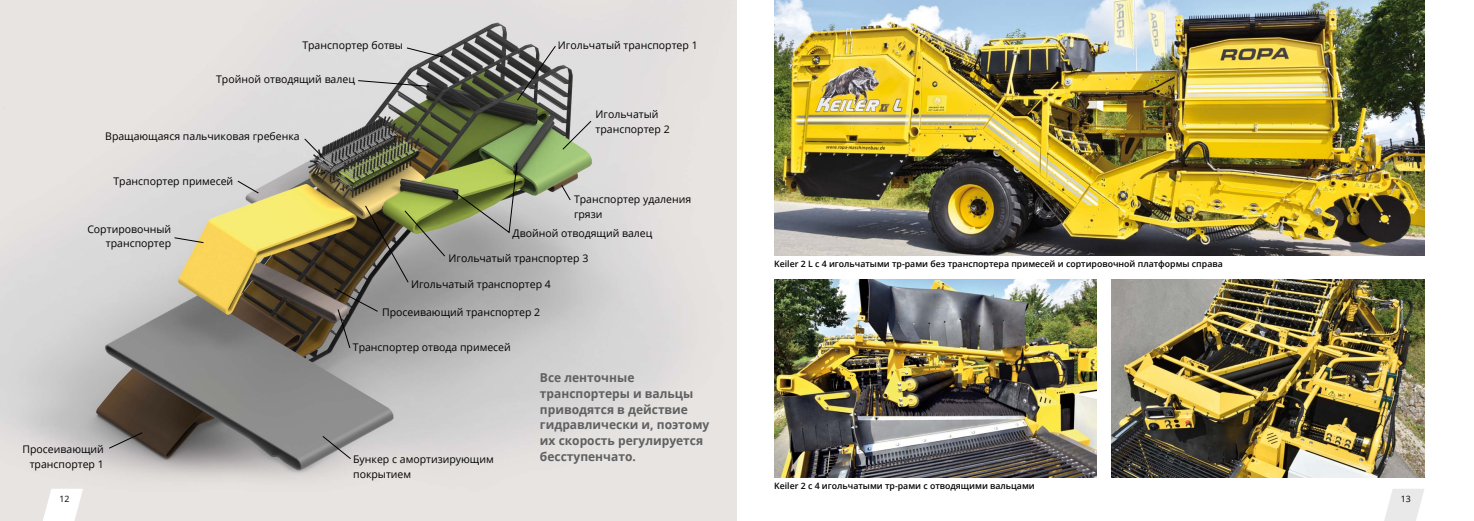
<style>
.page{position:relative;width:1474px;height:521px;background:#fff}
.page>*{position:absolute;margin:0;border:0;box-sizing:border-box;transform-origin:0 0}
.t1{font:700 12.25px/15.8px "Open Sans";color:#5f6062}
.t2{font:10.5px/14.9px "Open Sans";color:#000}
.t3{font:600 8.75px "Open Sans";color:#000}
.t4{font:8.75px "Open Sans";color:#000}
</style>
<div class="page">
<img style="left:0;top:0;width:737px;height:521px">
<svg style="left:173px;top:237px;width:31px;height:7px"></svg>
<svg style="left:237px;top:180px;width:23px;height:14px"></svg>
<svg style="left:303px;top:138px;width:23px;height:22px"></svg>
<svg style="left:357px;top:80px;width:73px;height:7px"></svg>
<svg style="left:406px;top:47px;width:38px;height:11px"></svg>
<svg style="left:516px;top:45px;width:40px;height:56px;background:#7f7f7d"></svg>
<svg style="left:561px;top:120px;width:31px;height:30px"></svg>
<svg style="left:560px;top:184px;width:11px;height:17px"></svg>
<img style="left:333px;top:162px;width:185px;height:187px">
<svg style="left:108px;top:431px;width:35px;height:18px"></svg>
<svg style="left:321px;top:435px;width:31px;height:25px"></svg>
<svg style="left:43px;top:489px;width:40px;height:32px"></svg>
<svg style="left:1384px;top:489px;width:40px;height:32px"></svg>
<img style="left:774px;top:279px;width:322px;height:198px">
<img style="left:1111px;top:279px;width:313px;height:198px">
<img style="left:774px;top:0;width:650px;height:255px">
<p class="t2" style="left:302px;top:38px;width:102px">Транспортер ботвы</p>
<p class="t2" style="left:216px;top:72px;width:140px">Тройной отводящий валец</p>
<p class="t2" style="left:105px;top:128px;width:196px">Вращающаяся пальчиковая гребенка</p>
<p class="t2" style="left:558px;top:37px;width:141px">Игольчатый транспортер 1</p>
<p class="t2" style="left:595px;top:106px;width:76px">Игольчатый транспортер 2</p>
<p class="t2" style="left:113px;top:173px;width:121px">Транспортер примесей</p>
<p class="t2" style="left:87px;top:221px;width:85px;text-align:right">Сортировочный транспортер</p>
<p class="t2" style="left:574px;top:192px;width:119px">Транспортер удаления грязи</p>
<p class="t2" style="left:512px;top:225px;width:141px">Двойной отводящий валец</p>
<p class="t2" style="left:448px;top:250px;width:141px">Игольчатый транспортер 3</p>
<p class="t2" style="left:411px;top:276px;width:141px">Игольчатый транспортер 4</p>
<p class="t2" style="left:382px;top:304px;width:160px">Просеивающий транспортер 2</p>
<p class="t2" style="left:23px;top:442px;width:83px;text-align:right">Просеивающий транспортер 1</p>
<p class="t2" style="left:353px;top:340px;width:159px">Транспортер отвода примесей</p>
<p class="t2" style="left:353px;top:452px;width:142px">Бункер с амортизирующим покрытием</p>
<p class="t1" style="left:540px;top:369px;width:171px">Все ленточные транспортеры и вальцы приводятся в действие гидравлически и, поэтому их скорость регулируется бесступенчато.</p>
<p class="t3" style="left:774px;top:257px;width:450px">Keiler 2 L с 4 игольчатыми тр-рами без транспортера примесей и сортировочной платформы справа</p>
<p class="t3" style="left:774px;top:479px;width:262px">Keiler 2 с 4 игольчатыми тр-рами с отводящими вальцами</p>
<p class="t4" style="left:59px;top:492px;width:12px">12</p>
<p class="t4" style="left:1400px;top:492px;width:12px">13</p>
</div>
